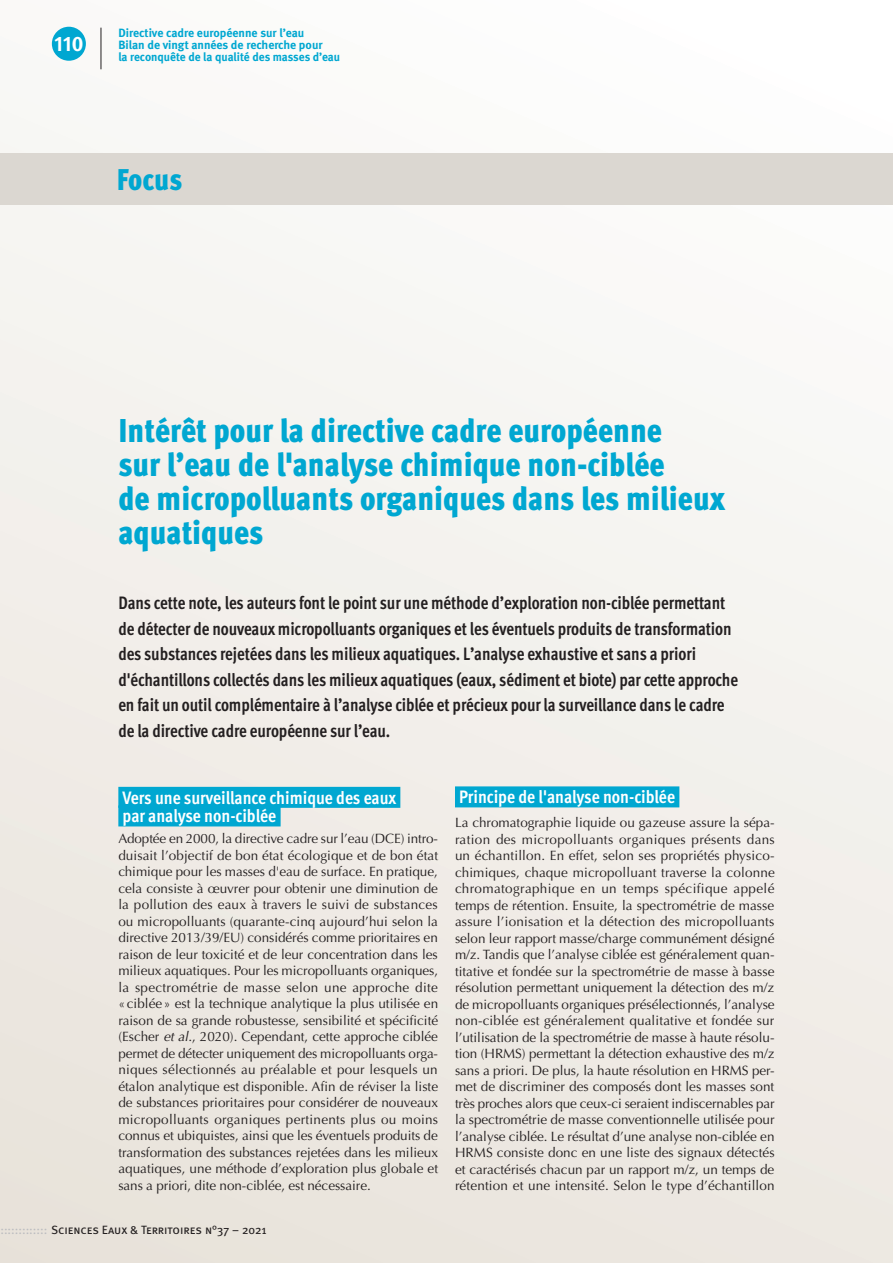
<style>
.page{position:relative;width:893px;height:1263px;background:#fff}
.page>*{position:absolute;margin:0;border:0;box-sizing:border-box;transform-origin:0 0}
.titre{font:900 33px/34px "Meta Cond OT";color:#00a7d1}
.titre-2{font:900 30px "Meta Cond OT";letter-spacing:-.005em;color:#00a7d1}
.t1{font:21px "Meta Bold Caps Expert";color:#fff}
.chapo{font:700 18px/25.5px "Meta Cond OT";letter-spacing:-.005em;color:#231f20;scale:.96 1}
.H1_bleu{font:700 18px "Meta Cond OT";color:#fff}
.t2{font:13.5px/16.5px "Optima";letter-spacing:.005em;color:#231f20;text-align:justify}
.t3{font:700 12px/12px "Meta";color:#00a7d1}
.t4{font:12px "Meta Book Caps";letter-spacing:-.005em;color:#231f20}
.s1{font-style:italic}
.s2{color:#bcbdc0}
</style>
<div class="page">
<div style="left:0;top:0;width:893px;height:1263px;background:linear-gradient(to bottom,#fcfdfc,#eae5dd)"></div>
<div style="left:118px;top:787px;width:282px;height:21px;background:#00a7d1"></div>
<div style="left:118px;top:805px;width:163px;height:21px;background:#00a7d1"></div>
<div style="left:455px;top:786px;width:224px;height:21px;background:#00a7d1"></div>
<div style="left:0;top:153px;width:893px;height:52px;background:#dbd7d1"></div>
<div style="left:52px;top:27px;width:34px;height:34px;background:#00a7d1;border-radius:50%"></div>
<hr style="left:101px;top:28px;width:1px;height:41px;background:#231f20">
<p class="t1" style="left:55px;top:31px;width:30px">110</p>
<p class="t3" style="left:118px;top:26px;width:223px">Directive cadre européenne sur l’eau<br>Bilan de vingt années de recherche pour<br>la reconquête de la qualité des masses d’eau</p>
<p class="titre-2" style="left:117px;top:161px;width:67px">Focus</p>
<p class="titre" style="left:118px;top:415px;width:608px">Intérêt pour la directive cadre européenne<br>sur l’eau de l'analyse chimique non-ciblée<br>de micropolluants organiques dans les milieux aquatiques</p>
<p class="chapo" style="left:118px;top:591px;width:647px">Dans cette note, les auteurs font le point sur une méthode d’exploration non-ciblée permettant de détecter de nouveaux micropolluants organiques et les éventuels produits de transformation des substances rejetées dans les milieux aquatiques. L’analyse exhaustive et sans a priori d'échantillons collectés dans les milieux aquatiques (eaux, sédiment et biote) par cette approche en fait un outil complémentaire à l’analyse ciblée et précieux pour la surveillance dans le cadre de la directive cadre européenne sur l’eau.</p>
<p class="H1_bleu" style="left:123px;top:786px;width:275px">Vers une surveillance chimique des eaux</p>
<p class="H1_bleu" style="left:123px;top:805px;width:155px">par analyse non-ciblée</p>
<p class="t2" style="left:118px;top:831px;width:321px">Adoptée en 2000, la directive cadre sur l’eau (DCE) intro&shy;duisait l’objectif de bon état écologique et de bon état chimique pour les masses d'eau de surface. En pratique, cela consiste à œuvrer pour obtenir une diminution de la pollution des eaux à travers le suivi de substances ou micropolluants (quarante-cinq aujourd’hui selon la directive 2013/39/EU) considérés comme prioritaires en raison de leur toxicité et de leur concentration dans les milieux aquatiques. Pour les micropolluants organiques, la spectrométrie de masse selon une approche dite « ciblée » est la technique analytique la plus utilisée en raison de sa grande robustesse, sensibilité et spécificité (Escher <span class="s1">et al</span>., 2020). Cependant, cette approche ciblée permet de détecter uniquement des micropolluants orga&shy;niques sélectionnés au préalable et pour lesquels un étalon analytique est disponible. Afin de réviser la liste de substances prioritaires pour considérer de nouveaux micropolluants organiques pertinents plus ou moins connus et ubiquistes, ainsi que les éventuels produits de transformation des substances rejetées dans les milieux aquatiques, une méthode d’exploration plus globale et sans a priori, dite non-ciblée, est nécessaire.</p>
<p class="t4" style="left:0;top:1223px;width:268px"><span class="s2">:::::::::::::</span> Sciences Eaux &amp; Territoires n°37 – 2021</p>
<p class="H1_bleu" style="left:459px;top:785px;width:217px">Principe de l'analyse non-ciblée</p>
<p class="t2" style="left:455px;top:814px;width:321px">La chromatographie liquide ou gazeuse assure la sépa&shy;ration des micropolluants organiques présents dans un échantillon. En effet, selon ses propriétés physico&shy;chimiques, chaque micropolluant traverse la colonne chromatographique en un temps spécifique appelé temps de rétention. Ensuite, la spectrométrie de masse assure l’ionisation et la détection des micropolluants selon leur rapport masse/charge communément désigné m/z. Tandis que l’analyse ciblée est généralement quan&shy;titative et fondée sur la spectrométrie de masse à basse résolution permettant uniquement la détection des m/z de micropolluants organiques présélectionnés, l’analyse non-ciblée est généralement qualitative et fondée sur l’utilisation de la spectrométrie de masse à haute résolu&shy;tion (HRMS) permettant la détection exhaustive des m/z sans a priori. De plus, la haute résolution en HRMS per&shy;met de discriminer des composés dont les masses sont très proches alors que ceux-ci seraient indiscernables par la spectrométrie de masse conventionnelle utilisée pour l’analyse ciblée. Le résultat d’une analyse non-ciblée en HRMS consiste donc en une liste des signaux détectés et caractérisés chacun par un rapport m/z, un temps de rétention et une intensité. Selon le type d’échantillon</p>
</div>
